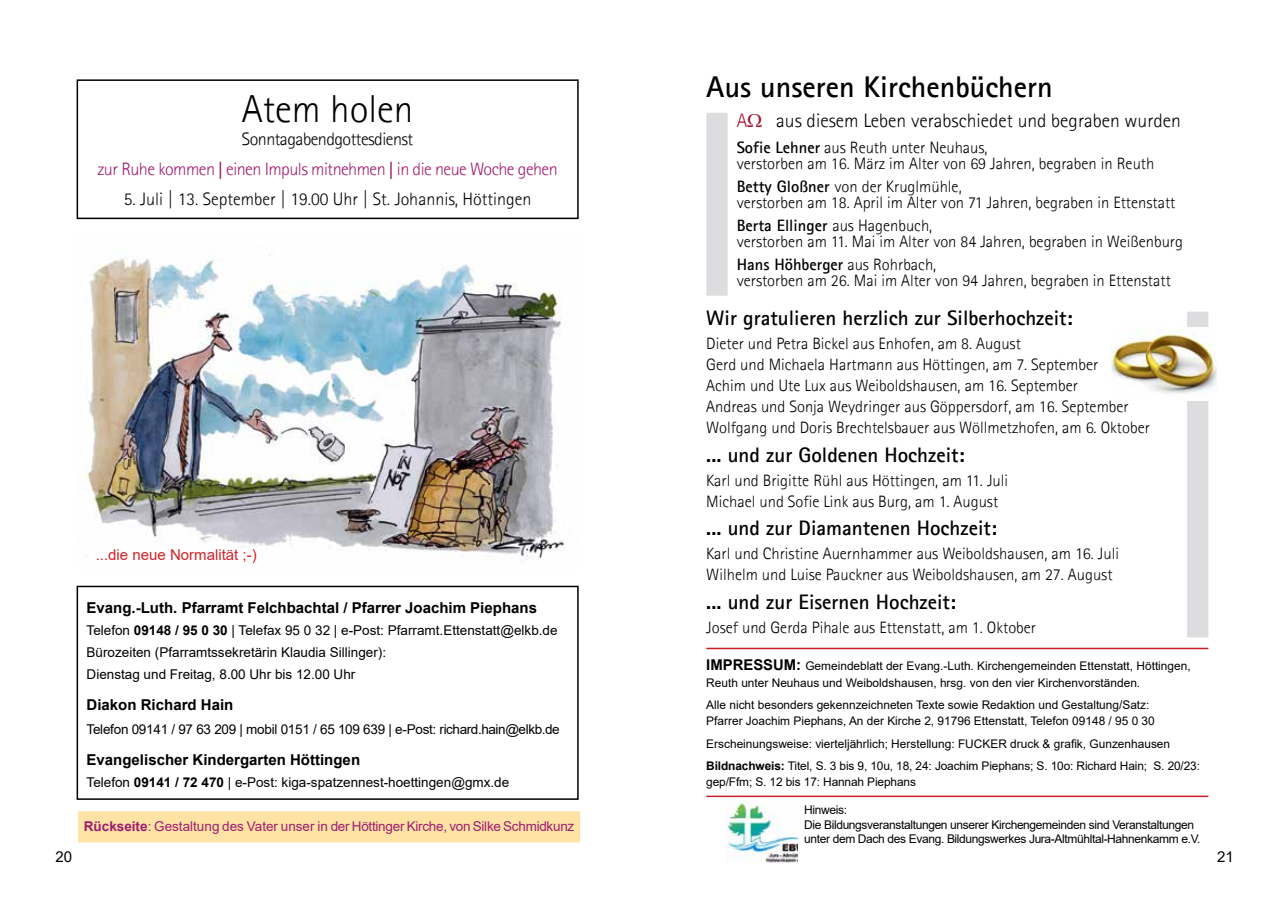
<style>
.page{position:relative;width:1285px;height:919px;background:#fff}
.page>*{position:absolute;margin:0;border:0;box-sizing:border-box;transform-origin:0 0}
.t1{font:300 39px "Agfa Rotis Sans Serif";color:#000}
.t2{font:700 30px "Agfa Rotis Sans Serif";color:#000}
.t3{font:700 21px "Agfa Rotis Sans Serif";color:#000}
.t4{font:300 19.5px "Agfa Rotis Sans Serif";color:#000}
.t5{font:300 19.5px "Agfa Rotis Sans Serif";color:#a41330}
.t6{font:300 18px/30px "Agfa Rotis Sans Serif";letter-spacing:-.03em;color:#9e1c6f;text-align:center}
.t7{font:300 18px "Agfa Rotis Sans Serif";color:#000}
.t8{font:300 16.5px/21px "Agfa Rotis Sans Serif";color:#000}
.t9{font:700 15px "Arial";color:#000}
.t10{font:15px "Arial";color:#d2232a}
.t11{font:15px "Arial";color:#000}
.t12{font:13.5px/22px "Arial";color:#000}
.t13{font:13.5px "Arial";letter-spacing:-.02em;color:#9e1c6f}
.t14{font:13.5px "Arial";letter-spacing:-.02em;color:#000}
.t15{font:12px/14.4px "Arial";letter-spacing:-.03em;color:#000}
.t16{font:11.85px/16.4px "Arial";color:#000}
.s1{color:#000}
.s2{font-family:"Arial";font-weight:400}
.s3{font-weight:700}
.s4{font-weight:700;font-size:14.85px}
</style>
<div class="page">
<div style="left:1186px;top:311px;width:22px;height:326px;background:#dcddde;border:2px solid #dcddde"></div>
<div style="left:706px;top:113px;width:21px;height:183px;background:#dcddde;border:2px solid #dcddde"></div>
<div style="left:77px;top:585px;width:501px;height:214px;border:2px solid #000"></div>
<div style="left:77px;top:79px;width:501px;height:140px;border:2px solid #000"></div>
<img style="left:726px;top:798px;width:71px;height:64px">
<hr style="left:706px;top:795px;width:502px;height:2px;background:#c72127">
<img style="left:1111px;top:327px;width:105px;height:74px">
<div style="left:79px;top:811px;width:500px;height:30px;background:#ffe3a5"></div>
<div style="left:78px;top:811px;width:502px;height:31px;border:2px solid #ffe3a5"></div>
<img style="left:87px;top:257px;width:478px;height:303px">
<hr style="left:706px;top:647px;width:502px;height:2px;background:#c72127">
<h1 class="t1" style="left:242px;top:86px;width:173px">Atem holen</h1>
<p class="t6" style="left:97px;top:123px;width:461px"><span class="s1">Sonntagabendgottesdienst<br></span>zur Ruhe kommen <span class="s2">|</span> einen Impuls mitnehmen <span class="s2">|</span> in die neue Woche gehen</p>
<p class="t7" style="left:124px;top:188px;width:409px">5. Juli | 13. September | 19.00 Uhr | St. Johannis, Höttingen</p>
<p class="t10" style="left:96px;top:544px;width:162px">...die neue Normalität ;-)</p>
<p class="t9" style="left:87px;top:597px;width:452px">Evang.-Luth. Pfarramt Felchbachtal / Pfarrer Joachim Piephans</p>
<p class="t12" style="left:87px;top:619px;width:472px">Telefon <span class="s3">09148 / 95 0 30</span> | Telefax 95 0 32 | e-Post: Pfarramt.Ettenstatt@elkb.de<br>Bürozeiten (Pfarramtssekretärin Klaudia Sillinger):<br>Dienstag und Freitag, 8.00 Uhr bis 12.00 Uhr</p>
<p class="t9" style="left:87px;top:694px;width:148px">Diakon Richard Hain</p>
<p class="t14" style="left:87px;top:719px;width:474px">Telefon 09141 / 97 63 209 | mobil 0151 / 65 109 639 | e-Post: richard.hain@elkb.de</p>
<p class="t9" style="left:87px;top:748px;width:275px">Evangelischer Kindergarten Höttingen</p>
<p class="t12" style="left:87px;top:770px;width:424px">Telefon <span class="s3">09141 / 72 470</span> | e-Post: kiga-spatzennest-hoettingen@gmx.de</p>
<p class="t13" style="left:84px;top:816px;width:492px"><span class="s3">Rückseite</span>: Gestaltung des Vater unser in der Höttinger Kirche, von Silke Schmidkunz</p>
<h2 class="t2" style="left:706px;top:68px;width:348px">Aus unseren Kirchenbüchern</h2>
<p class="t5" style="left:736px;top:109px;width:12px">A</p>
<p class="t4" style="left:776px;top:109px;width:406px">aus diesem Leben verabschiedet und begraben wurden</p>
<p class="t8" style="left:736px;top:139px;width:419px;line-height:16.5px"><span class="s3">Sofie Lehner</span> aus Reuth unter Neuhaus,<br>verstorben am 16. März im Alter von 69 Jahren, begraben in Reuth</p>
<p class="t8" style="left:736px;top:178px;width:440px;line-height:16.5px"><span class="s3">Betty Gloßner</span> von der Kruglmühle,<br>verstorben am 18. April im Alter von 71 Jahren, begraben in Ettenstatt</p>
<p class="t8" style="left:736px;top:217px;width:448px;line-height:16.5px"><span class="s3">Berta Ellinger</span> aus Hagenbuch,<br>verstorben am 11. Mai im Alter von 84 Jahren, begraben in Weißenburg</p>
<p class="t8" style="left:736px;top:256px;width:435px;line-height:16.5px"><span class="s3">Hans Höhberger</span> aus Rohrbach,<br>verstorben am 26. Mai im Alter von 94 Jahren, begraben in Ettenstatt</p>
<p class="t3" style="left:706px;top:304px;width:368px">Wir gratulieren herzlich zur Silberhochzeit:</p>
<p class="t8" style="left:706px;top:333px;width:445px">Dieter und Petra Bickel aus Enhofen, am 8. August<br>Gerd und Michaela Hartmann aus Höttingen, am 7. September<br>Achim und Ute Lux aus Weiboldshausen, am 16. September<br>Andreas und Sonja Weydringer aus Göppersdorf, am 16. September Wolfgang und Doris Brechtelsbauer aus Wöllmetzhofen, am 6. Oktober</p>
<p class="t3" style="left:706px;top:441px;width:260px">... und zur Goldenen Hochzeit:</p>
<p class="t8" style="left:706px;top:469px;width:303px">Karl und Brigitte Rühl aus Höttingen, am 11. Juli<br>Michael und Sofie Link aus Burg, am 1. August</p>
<p class="t3" style="left:706px;top:514px;width:292px">... und zur Diamantenen Hochzeit:</p>
<p class="t8" style="left:706px;top:543px;width:414px">Karl und Christine Auernhammer aus Weiboldshausen, am 16. Juli<br>Wilhelm und Luise Pauckner aus Weiboldshausen, am 27. August</p>
<p class="t3" style="left:706px;top:588px;width:251px">... und zur Eisernen Hochzeit:</p>
<p class="t8" style="left:706px;top:616px;width:331px">Josef und Gerda Pihale aus Ettenstatt, am 1. Oktober</p>
<p class="t16" style="left:706px;top:657px;width:486px"><span class="s4">IMPRESSUM:</span> Gemeindeblatt der Evang.-Luth. Kirchengemeinden Ettenstatt, Höttingen,<br>Reuth unter Neuhaus und Weiboldshausen, hrsg. von den vier Kirchenvorständen.</p>
<p class="t16" style="left:706px;top:696px;width:450px">Alle nicht besonders gekennzeichneten Texte sowie Redaktion und Gestaltung/Satz:<br>Pfarrer Joachim Piephans, An der Kirche 2, 91796 Ettenstatt, Telefon 09148 / 95 0 30</p>
<p class="t16" style="left:706px;top:732px;width:495px;line-height:22.4px">Erscheinungsweise: vierteljährlich; Herstellung: FUCKER druck &amp; grafik, Gunzenhausen<br><span class="s3">Bildnachweis:</span> Titel, S. 3 bis 9, 10u, 18, 24: Joachim Piephans; S. 10o: Richard Hain; S. 20/23:</p>
<p class="t16" style="left:706px;top:773px;width:211px">gep/Ffm; S. 12 bis 17: Hannah Piephans</p>
<p class="t15" style="left:804px;top:802px;width:398px">Hinweis:<br>Die Bildungsveranstaltungen unserer Kirchengemeinden sind Veranstaltungen unter dem Dach des Evang. Bildungswerkes Jura-Altmühltal-Hahnenkamm e.V.</p>
<p class="t11" style="left:55px;top:846px;width:18px">20</p>
<p class="t11" style="left:1216px;top:846px;width:18px">21</p>
</div>
